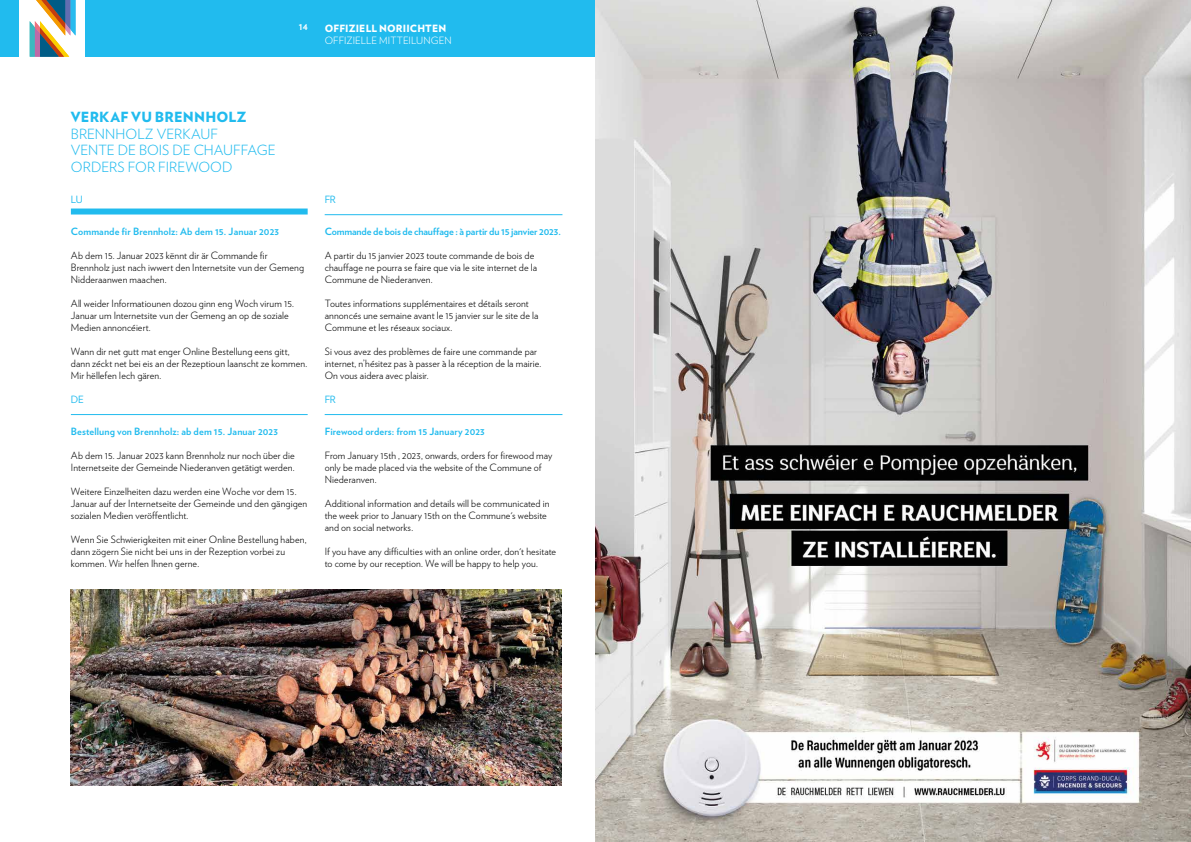
<style>
.page{position:relative;width:1191px;height:842px;background:#fff}
.page>*{position:absolute;margin:0;border:0;box-sizing:border-box;transform-origin:0 0}
.t1{font:300 14px/16.8px "Verlag";letter-spacing:.005em;color:#21bbee}
.t2{font:900 14px "Verlag";letter-spacing:.015em;color:#21bbee}
.t3{font:300 10px/12px "Verlag";letter-spacing:.01em;color:#000}
.t4{font:700 10px "Verlag";letter-spacing:.01em;color:#21bbee}
.t5{font:700 10px "Verlag";letter-spacing:-.015em;color:#21bbee}
.t6{font:300 10px "Verlag";letter-spacing:.01em;color:#fff}
.t7{font:900 10px "Verlag";letter-spacing:.015em;color:#fff}
.t8{font:10px "Verlag";letter-spacing:-.01em;color:#21bbee}
.t9{font:700 10px "Verlag";color:#fff}
</style>
<div class="page">
<svg style="left:29px;top:0;width:46px;height:57px"></svg>
<div style="left:0;top:0;width:19px;height:57px;background:#21bbee"></div>
<div style="left:85px;top:0;width:510px;height:57px;background:#21bbee"></div>
<div style="left:71px;top:208px;width:237px;height:6px;background:#21bbee"></div>
<hr style="left:71px;top:414px;width:237px;height:1px;background:#21bbee">
<hr style="left:325px;top:214px;width:237px;height:1px;background:#21bbee">
<hr style="left:325px;top:414px;width:237px;height:1px;background:#21bbee">
<img style="left:71px;top:590px;width:490px;height:195px">
<img style="left:595px;top:0;width:596px;height:842px">
<p class="t9" style="left:299px;top:18px;width:10px">14</p>
<p class="t7" style="left:325px;top:20px;width:123px">OFFIZIELL NORIICHTEN</p>
<p class="t6" style="left:325px;top:33px;width:128px">OFFIZIELLE MITTEILUNGEN</p>
<h1 class="t2" style="left:71px;top:105px;width:177px">VERKAF VU BRENNHOLZ</h1>
<h1 class="t1" style="left:71px;top:124px;width:206px">BRENNHOLZ VERKAUF<br>VENTE DE BOIS DE CHAUFFAGE<br>ORDERS FOR FIREWOOD</h1>
<p class="t8" style="left:71px;top:192px;width:13px">LU</p>
<p class="t4" style="left:71px;top:223px;width:210px">Commande fir Brennholz : Ab dem 15. Januar 2023</p>
<p class="t3" style="left:71px;top:249px;width:235px">Ab dem 15. Januar 2023 kënnt dir är Commande fir<br>Brennholz just nach iwwert den Internetsite vun der Gemeng<br>Nidderaanwen maachen.</p>
<p class="t3" style="left:71px;top:297px;width:225px">All weider Informatiounen dozou ginn eng Woch virum 15.<br>Januar um Internetsite vun der Gemeng an op de soziale<br>Medien annoncéiert.</p>
<p class="t3" style="left:71px;top:345px;width:238px">Wann dir net gutt mat enger Online Bestellung eens gitt, dann zéckt net bei eis an der Rezeptioun laanscht ze kommen.<br>Mir hëllefen Iech gären.</p>
<p class="t8" style="left:71px;top:392px;width:15px">DE</p>
<p class="t4" style="left:71px;top:423px;width:209px">Bestellung von Brennholz: ab dem 15. Januar 2023</p>
<p class="t3" style="left:71px;top:448px;width:225px">Ab dem 15. Januar 2023 kann Brennholz nur noch über die<br>Internetseite der Gemeinde Niederanven getätigt werden.</p>
<p class="t3" style="left:71px;top:484px;width:238px">Weitere Einzelheiten dazu werden eine Woche vor dem 15.<br>Januar auf der Internetseite der Gemeinde und den gängigen sozialen Medien veröffentlicht.</p>
<p class="t3" style="left:71px;top:532px;width:237px">Wenn Sie Schwierigkeiten mit einer Online Bestellung haben, dann zögern Sie nicht bei uns in der Rezeption vorbei zu kommen. Wir helfen Ihnen gerne.</p>
<p class="t8" style="left:325px;top:192px;width:13px">FR</p>
<p class="t5" style="left:325px;top:223px;width:238px">Commande de bois de chauffage : à partir du 15 janvier 2023.</p>
<p class="t3" style="left:325px;top:249px;width:214px">A partir du 15 janvier 2023 toute commande de bois de chauffage ne pourra se faire que via le site internet de la<br>Commune de Niederanven.</p>
<p class="t3" style="left:325px;top:297px;width:215px">Toutes informations supplémentaires et détails seront annoncés une semaine avant le 15 janvier sur le site de la<br>Commune et les réseaux sociaux.</p>
<p class="t3" style="left:325px;top:345px;width:218px">Si vous avez des problèmes de faire une commande par internet, n’hésitez pas à passer à la réception de la mairie.<br>On vous aidera avec plaisir.</p>
<p class="t8" style="left:325px;top:392px;width:13px">FR</p>
<p class="t4" style="left:325px;top:423px;width:162px">Firewood orders: from 15 January 2023</p>
<p class="t3" style="left:325px;top:448px;width:229px">From January 15th , 2023, onwards, orders for firewood may only be made placed via the website of the Commune of<br>Niederanven.</p>
<p class="t3" style="left:325px;top:496px;width:226px">Additional information and details will be communicated in the week prior to January 15th on the Commune's website and on social networks.</p>
<p class="t3" style="left:325px;top:544px;width:233px">If you have any difficulties with an online order, don't hesitate to come by our reception. We will be happy to help you.</p>
</div>
